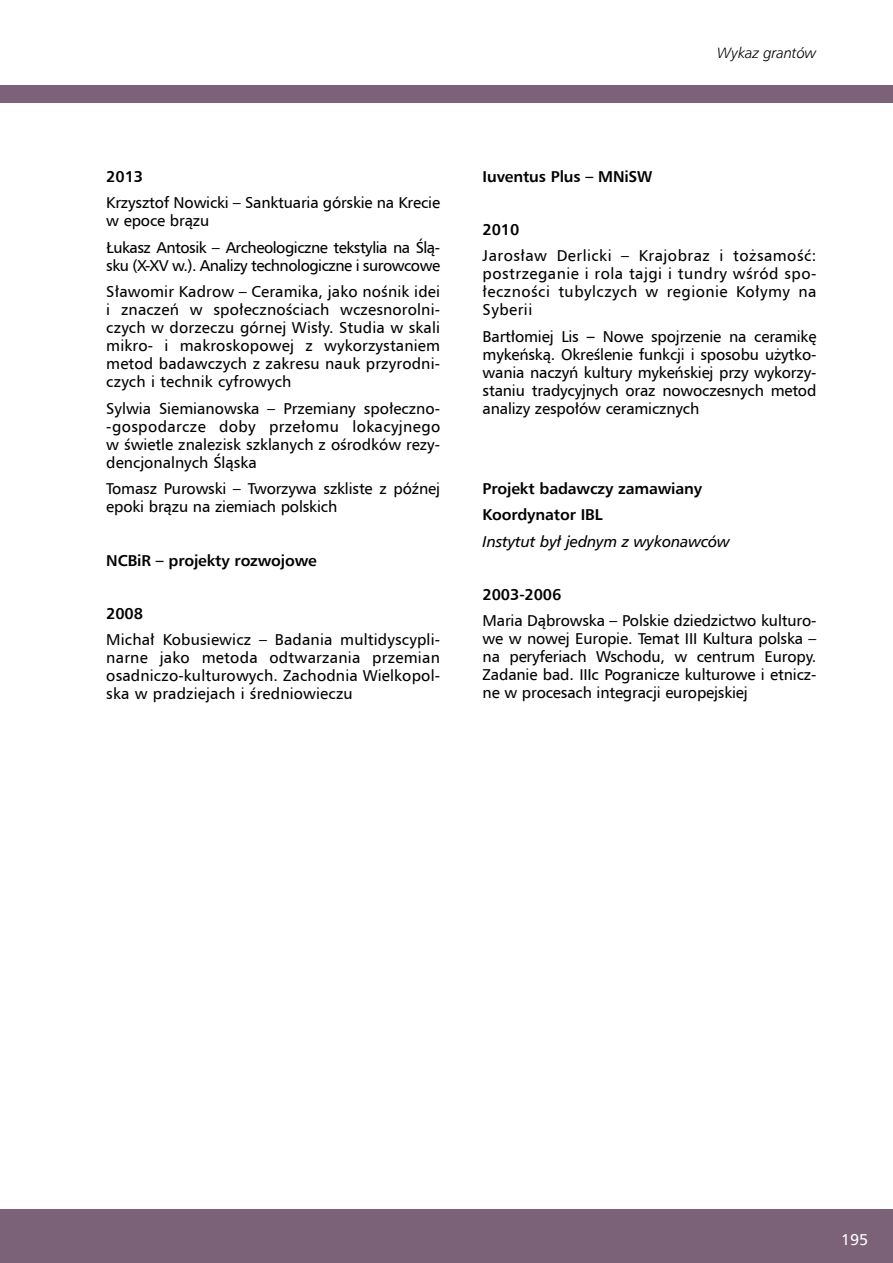
<style>
.page{position:relative;width:893px;height:1263px;background:#fff}
.page>*{position:absolute;margin:0;border:0;box-sizing:border-box;transform-origin:0 0}
.t1{font:15.75px/18px "Humnst 777 EU";color:#000;text-align:justify}
.t2{font:700 15.75px/26.5px "Humnst 777 EU";letter-spacing:-.01em;color:#000}
.t3{font:15.75px/26.5px "Humnst 777 EU";letter-spacing:-.03em;color:#000}
.t4{font:italic 15.75px "Humnst 777 EU";letter-spacing:-.01em;color:#000}
.t5{font:15.75px "Humnst 777 EU";color:#fff}
.t6{font:italic 15px "Humnst 777 Lt EU";letter-spacing:-.01em;color:#000}
.s1{font-weight:700}
.s2{font-style:italic}
</style>
<div class="page">
<div style="left:0;top:1209px;width:893px;height:54px;background:#7c6278"></div>
<div style="left:0;top:85px;width:893px;height:17px;background:#7c6278"></div>
<p class="t6" style="left:717px;top:44px;width:101px">Wykaz grantów</p>
<p class="t1" style="left:106px;top:163px;width:335px;line-height:26.5px"><span class="s1">2013<br></span>Krzysztof N owicki <span class="s2">–</span> Sanktuaria górskie na Krecie</p>
<p class="t3" style="left:106px;top:207px;width:335px">w epoce brązu<br>Łukasz Antosik <span class="s2">–</span> Archeologiczne tekstylia na Ślą-</p>
<p class="t1" style="left:106px;top:252px;width:335px;line-height:26.5px">sku (X-XV w.). Analizy technologiczne i surowcowe<br>Sławomir Kadrow <span class="s2">–</span> Ceramika, jako nośnik idei</p>
<p class="t1" style="left:106px;top:301px;width:335px">i znaczeń w społecznościach wczesnorolni&shy;czych w dorzeczu górnej Wisły. Studia w skali mikro- i makroskopowej z wykorzystaniem metod badawczych z zakresu nauk przyrodni&shy;czych i technik cyfrowych</p>
<p class="t1" style="left:106px;top:399px;width:335px">Sylwia Siemianowska <span class="s2">–</span> Przemiany społeczno--gospodarcze doby przełomu lokacyjnego w świetle znalezisk szklanych z ośrodków rezy&shy;dencjonalnych Śląska</p>
<p class="t1" style="left:106px;top:480px;width:335px">Tomasz Purowski <span class="s2">–</span> Tworzywa szkliste z późnej epoki brązu na ziemiach polskich</p>
<p class="t2" style="left:106px;top:547px;width:212px">NCBiR – projekty rozwojowe</p>
<p class="t2" style="left:106px;top:600px;width:38px">2008</p>
<p class="t1" style="left:106px;top:630px;width:335px">Michał Kobusiewicz – Badania multidyscypli&shy;narne jako metoda odtwarzania przemian osadniczo-kulturowych. Zachodnia Wielkopol&shy;ska w pradziejach i średniowieczu</p>
<p class="t2" style="left:483px;top:163px;width:171px">Iuventus Plus – MNiSW</p>
<p class="t2" style="left:483px;top:216px;width:38px">2010</p>
<p class="t1" style="left:483px;top:247px;width:335px">Jarosław Derlicki – Krajobraz i tożsamość: postrzeganie i rola tajgi i tundry wśród spo&shy;łeczności tubylczych w regionie Kołymy na Syberii</p>
<p class="t1" style="left:483px;top:327px;width:335px">Bartłomiej Lis <span class="s1">–</span> Nowe spojrzenie na ceramikę mykeńską. Określenie funkcji i sposobu użytko&shy;wania naczyń kultury mykeńskiej przy wykorzy&shy;staniu tradycyjnych oraz nowoczesnych metod analizy zespołów ceramicznych</p>
<p class="t2" style="left:483px;top:475px;width:221px">Projekt badawczy zamawiany<br>Koordynator IBL</p>
<p class="t4" style="left:483px;top:531px;width:249px">Instytut był jednym z wykonawców</p>
<p class="t2" style="left:483px;top:581px;width:80px">2003-2006</p>
<p class="t1" style="left:483px;top:611px;width:335px">Maria Dąbrowska – Polskie dziedzictwo kulturo&shy;we w nowej Europie. Temat III Kultura polska – na peryferiach Wschodu, w centrum Europy.<br>Zadanie bad. IIIc Pogranicze kulturowe i etnicz&shy;ne w procesach integracji europejskiej</p>
<p class="t5" style="left:841px;top:1230px;width:28px">195</p>
</div>
